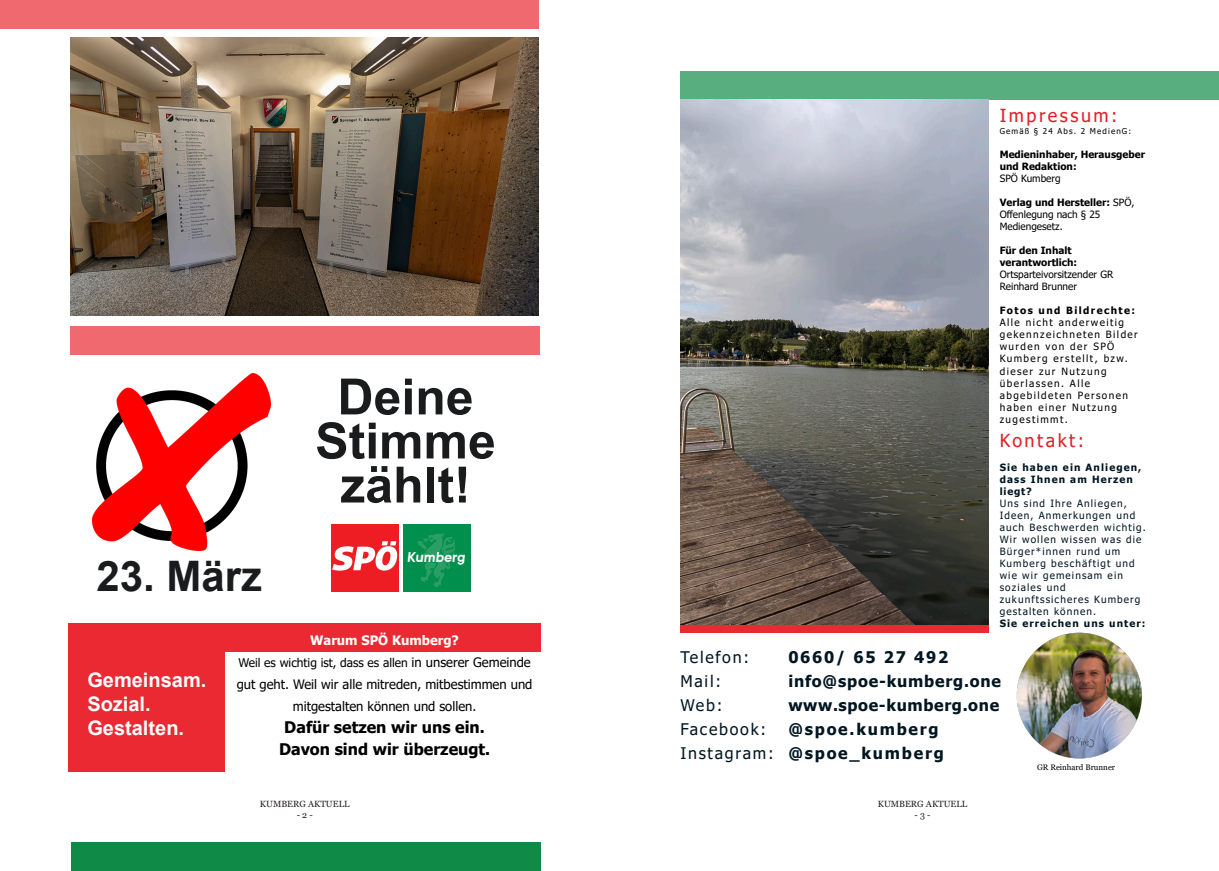
<style>
.page{position:relative;width:1219px;height:871px;background:#fff}
.page>*{position:absolute;margin:0;border:0;box-sizing:border-box;transform-origin:0 0}
.t1{font:700 50px/44px "Arial";color:rgb(0 2 4/.9);text-align:center}
.t2{font:700 42px "Arial";color:rgb(0 2 4/.9)}
.t3{font:700 20px/24px "Arial";color:#fff}
.t4{font:18px "Tahoma";letter-spacing:.14em;color:#e41e25}
.t5{font:700 16px/24px "Tahoma";letter-spacing:.11em;color:#011621}
.t6{font:700 16px/22px "Tahoma";color:#000001;text-align:center}
.t7{font:700 16px "Tahoma";letter-spacing:.05em;color:#011621}
.t8{font:16px "Tahoma";letter-spacing:.11em;color:#011621}
.t9{font:600 15.8px "TT Commons";color:#fff}
.t10{font:13px/22px "Tahoma";color:#000001;text-align:center}
.t11{font:700 13px "Tahoma";color:#fff}
.t12{font:12px "Tahoma";color:#000001}
.t13{font:10px/12px "Tahoma";letter-spacing:.11em;color:#011621}
.t14{font:10px/12px "Tahoma";letter-spacing:.14em;color:#000001}
.t15{font:10px/12px "Tahoma";color:#000001}
.t16{font:700 10px/12px "Tahoma";color:#000001}
.t17{font:700 10px/12px "Tahoma";letter-spacing:.11em;color:#011621}
.t18{font:700 10px "Tahoma";letter-spacing:.14em;color:#000001}
.t19{font:9px "Georgia";color:#231f20}
.t20{font:8px "Tahoma";letter-spacing:.14em;color:#000001}
.t21{font:8px "Georgia";color:#000001}
.s1{font-size:13px}
.s2{font-weight:700}
.s3{font-weight:400}
</style>
<div class="page">
<div style="left:332px;top:524px;width:67px;height:67px;background:#ee1d23"></div>
<svg style="left:332px;top:541px;width:66px;height:29px"></svg>
<div style="left:403px;top:524px;width:67px;height:67px;background:#008f4d"></div>
<svg style="left:417px;top:533px;width:38px;height:54px"></svg>
<div style="left:0;top:0;width:539px;height:28px;background:#f0696f"></div>
<div style="left:70px;top:326px;width:470px;height:28px;background:#f0696f"></div>
<div style="left:69px;top:622px;width:472px;height:29px;background:#ea2932"></div>
<div style="left:71px;top:842px;width:470px;height:28px;background:#108b47"></div>
<img style="left:93px;top:373px;width:177px;height:177px">
<div style="left:680px;top:71px;width:539px;height:28px;background:#58ae7e"></div>
<img style="left:680px;top:99px;width:308px;height:524px">
<div style="left:69px;top:649px;width:156px;height:122px;background:#ea2932"></div>
<img style="left:71px;top:38px;width:468px;height:277px">
<img style="left:1016px;top:632px;width:126px;height:125px">
<h2 class="t2" style="left:96px;top:560px;width:167px">23. März</h2>
<h1 class="t1" style="left:315px;top:379px;width:182px">Deine<br>Stimme zählt!</h1>
<h3 class="t9" style="left:407px;top:548px;width:62px">Kumberg</h3>
<h3 class="t3" style="left:87px;top:669px;width:120px">Gemeinsam.<br>Sozial.<br>Gestalten.</h3>
<h3 class="t11" style="left:310px;top:635px;width:150px">Warum SPÖ Kumberg?</h3>
<p class="t12" style="left:238px;top:658px;width:294px">Weil es wichtig ist, dass es allen <span class="s1">in unserer Gemeinde</span></p>
<h3 class="t10" style="left:237px;top:674px;width:297px">gut geht. Weil wir alle mitreden, mitbestimmen und mitgestalten können und sollen.</h3>
<h3 class="t6" style="left:279px;top:717px;width:213px">Dafür setzen wir uns ein.<br>Davon sind wir überzeugt.</h3>
<p class="t19" style="left:260px;top:800px;width:91px">KUMBERG AKTUELL</p>
<p class="t19" style="left:297px;top:811px;width:18px">- 2 -</p>
<h3 class="t4" style="left:1000px;top:108px;width:119px">Impressum:</h3>
<p class="t20" style="left:1000px;top:128px;width:133px">Gemäß § 24 Abs. 2 MedienG:</p>
<p class="t16" style="left:1000px;top:149px;width:147px">Medieninhaber, Herausgeber und Redaktion:</p>
<p class="t15" style="left:1000px;top:173px;width:62px">SPÖ Kumberg</p>
<p class="t15" style="left:1000px;top:197px;width:136px"><span class="s2">Verlag und Hersteller:</span> SPÖ,<br>Offenlegung nach § 25<br>Mediengesetz.</p>
<p class="t16" style="left:1000px;top:245px;width:79px">Für den Inhalt verantwortlich:</p>
<p class="t15" style="left:1000px;top:269px;width:115px">Ortsparteivorsitzender GR<br>Reinhard Brunner</p>
<p class="t18" style="left:1000px;top:307px;width:137px">Fotos und Bildrechte:</p>
<p class="t14" style="left:1000px;top:317px;width:140px">Alle nicht anderweitig gekennzeichneten Bilder wurden von der SPÖ<br>Kumberg erstellt, bzw. dieser zur Nutzung überlassen. Alle abgebildeten Personen haben einer Nutzung zugestimmt.</p>
<h3 class="t4" style="left:1000px;top:432px;width:86px">Kontakt:</h3>
<p class="t17" style="left:1000px;top:461px;width:143px">Sie haben ein Anliegen, dass Ihnen am Herzen liegt?</p>
<p class="t13" style="left:1000px;top:497px;width:148px">Uns sind Ihre Anliegen,<br>Ideen, Anmerkungen und auch Beschwerden wichtig.<br>Wir wollen wissen was die<br>Bürger*innen rund um<br>Kumberg beschäftigt und wie wir gemeinsam ein soziales und zukunftssicheres Kumberg gestalten können.</p>
<p class="t17" style="left:1000px;top:617px;width:147px">Sie erreichen uns unter:</p>
<h3 class="t8" style="left:680px;top:650px;width:70px">Telefon:</h3>
<h3 class="t5" style="left:788px;top:646px;width:162px">0660/ 65 27 492</h3>
<h3 class="t8" style="left:680px;top:674px;width:42px">Mail:</h3>
<h3 class="t7" style="left:788px;top:674px;width:214px">info@spoe-kumberg.one</h3>
<h3 class="t8" style="left:680px;top:698px;width:44px">Web:</h3>
<h3 class="t7" style="left:788px;top:698px;width:212px">www.spoe-kumberg.one</h3>
<h3 class="t8" style="left:680px;top:722px;width:87px">Facebook:</h3>
<h3 class="t5" style="left:680px;top:718px;width:265px;text-indent:108px">@spoe.kumberg<br><span class="s3">Instagram:</span> @spoe_kumberg</h3>
<p class="t19" style="left:878px;top:800px;width:91px">KUMBERG AKTUELL</p>
<p class="t19" style="left:915px;top:811px;width:18px">- 3 -</p>
<p class="t21" style="left:1037px;top:764px;width:80px">GR Reinhard Brunner</p>
</div>
